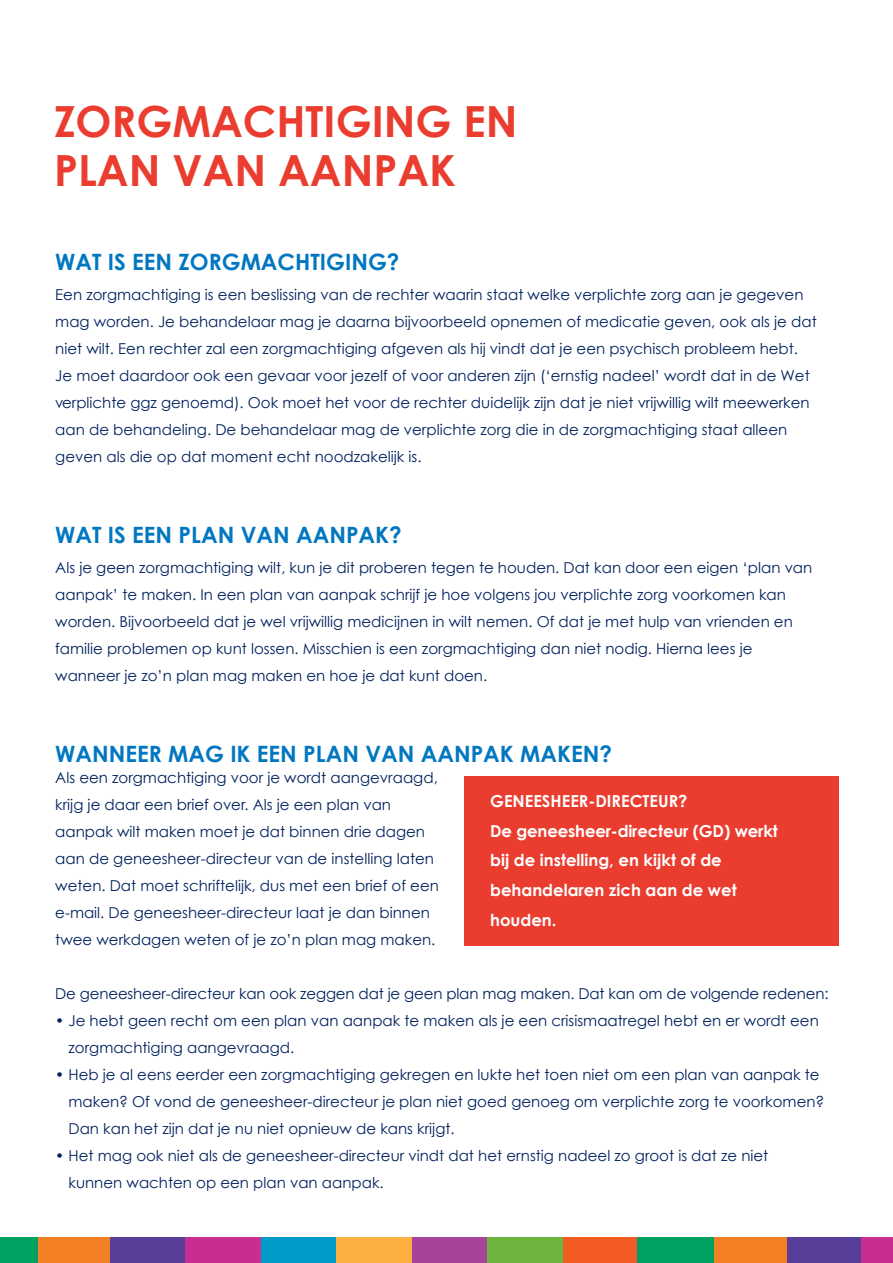
<style>
.page{position:relative;width:893px;height:1263px;background:#fff}
.page>*{position:absolute;margin:0;border:0;box-sizing:border-box;transform-origin:0 0}
.Kop1{font:700 42.9px/49.8px "Century Gothic";color:#ea3d2f}
.Kop1-2{font:700 22.5px "Century Gothic";color:#0077c0}
.t1{font:700 16.5px/29.7px "Century Gothic";color:#fff}
.Kop1-3{font:15px/27px "Century Gothic";color:#00215d}
</style>
<div class="page">
<div style="left:35px;top:1237px;width:76px;height:26px;background:#f48026"></div>
<div style="left:111px;top:1237px;width:75px;height:26px;background:#593e99"></div>
<div style="left:185px;top:1237px;width:76px;height:26px;background:#c92d92"></div>
<div style="left:261px;top:1237px;width:75px;height:26px;background:#009bc8"></div>
<div style="left:412px;top:1237px;width:75px;height:26px;background:#a54499"></div>
<div style="left:0;top:1237px;width:37px;height:26px;background:#00a261"></div>
<div style="left:561px;top:1237px;width:76px;height:26px;background:#f25b21"></div>
<div style="left:487px;top:1237px;width:76px;height:26px;background:#6cb43f"></div>
<div style="left:336px;top:1237px;width:76px;height:26px;background:#fbb03f"></div>
<div style="left:637px;top:1237px;width:75px;height:26px;background:#009683"></div>
<div style="left:711px;top:1237px;width:76px;height:26px;background:#f48026"></div>
<div style="left:787px;top:1237px;width:75px;height:26px;background:#593e99"></div>
<div style="left:861px;top:1237px;width:32px;height:26px;background:#c92d92"></div>
<div style="left:638px;top:1237px;width:75px;height:26px;background:#00a261"></div>
<div style="left:465px;top:776px;width:374px;height:169px;background:#ea3d2f"></div>
<p class="Kop1" style="left:54px;top:95px;width:465px">ZORGMACHTIGING EN<br>PLAN VAN AANPAK</p>
<p class="Kop1-2" style="left:55px;top:248px;width:346px">WAT IS EEN ZORGMACHTIGING?</p>
<p class="Kop1-3" style="left:55px;top:281px;width:763px">Een zorgmachtiging is een beslissing van de rechter waarin staat welke verplichte zorg aan je gegeven mag worden. Je behandelaar mag je daarna bijvoorbeeld opnemen of medicatie geven, ook als je dat niet wilt. Een rechter zal een zorgmachtiging afgeven als hij vindt dat je een psychisch probleem hebt.<br>Je moet daardoor ook een gevaar voor jezelf of voor anderen zijn (‘ernstig nadeel’ wordt dat in de Wet verplichte ggz genoemd). Ook moet het voor de rechter duidelijk zijn dat je niet vrijwillig wilt meewerken aan de behandeling. De behandelaar mag de verplichte zorg die in de zorgmachtiging staat alleen geven als die op dat moment echt noodzakelijk is.</p>
<p class="Kop1-2" style="left:55px;top:521px;width:348px">WAT IS EEN PLAN VAN AANPAK?</p>
<p class="Kop1-3" style="left:55px;top:554px;width:759px">Als je geen zorgmachtiging wilt, kun je dit proberen tegen te houden. Dat kan door een eigen ‘plan van aanpak’ te maken. In een plan van aanpak schrijf je hoe volgens jou verplichte zorg voorkomen kan worden. Bijvoorbeeld dat je wel vrijwillig medicijnen in wilt nemen. Of dat je met hulp van vrienden en familie problemen op kunt lossen. Misschien is een zorgmachtiging dan niet nodig. Hierna lees je wanneer je zo’n plan mag maken en hoe je dat kunt doen.</p>
<p class="Kop1-2" style="left:55px;top:740px;width:558px">WANNEER MAG IK EEN PLAN VAN AANPAK MAKEN?</p>
<p class="Kop1-3" style="left:55px;top:764px;width:385px">Als een zorgmachtiging voor je wordt aangevraagd, krijg je daar een brief over. Als je een plan van aanpak wilt maken moet je dat binnen drie dagen aan de geneesheer-directeur van de instelling laten weten. Dat moet schriftelijk, dus met een brief of een e-mail. De geneesheer-directeur laat je dan binnen twee werkdagen weten of je zo’n plan mag maken.</p>
<p class="Kop1-3" style="left:55px;top:980px;width:775px">De geneesheer-directeur kan ook zeggen dat je geen plan mag maken. Dat kan om de volgende redenen:</p>
<p class="Kop1-3" style="left:69px;top:1007px;width:752px;text-indent:-13px">• Je hebt geen recht om een plan van aanpak te maken als je een crisismaatregel hebt en er wordt een zorgmachtiging aangevraagd.</p>
<p class="Kop1-3" style="left:69px;top:1061px;width:757px;text-indent:-13px">• Heb je al eens eerder een zorgmachtiging gekregen en lukte het toen niet om een plan van aanpak te maken? Of vond de geneesheer-directeur je plan niet goed genoeg om verplichte zorg te voorkomen?<br>Dan kan het zijn dat je nu niet opnieuw de kans krijgt.</p>
<p class="Kop1-3" style="left:69px;top:1142px;width:701px;text-indent:-13px">• Het mag ook niet als de geneesheer-directeur vindt dat het ernstig nadeel zo groot is dat ze niet kunnen wachten op een plan van aanpak.</p>
<p class="t1" style="left:490px;top:786px;width:289px">GENEESHEER-DIRECTEUR?<br>De geneesheer-directeur (GD) werkt bij de instelling, en kijkt of de behandelaren zich aan de wet houden.</p>
</div>
